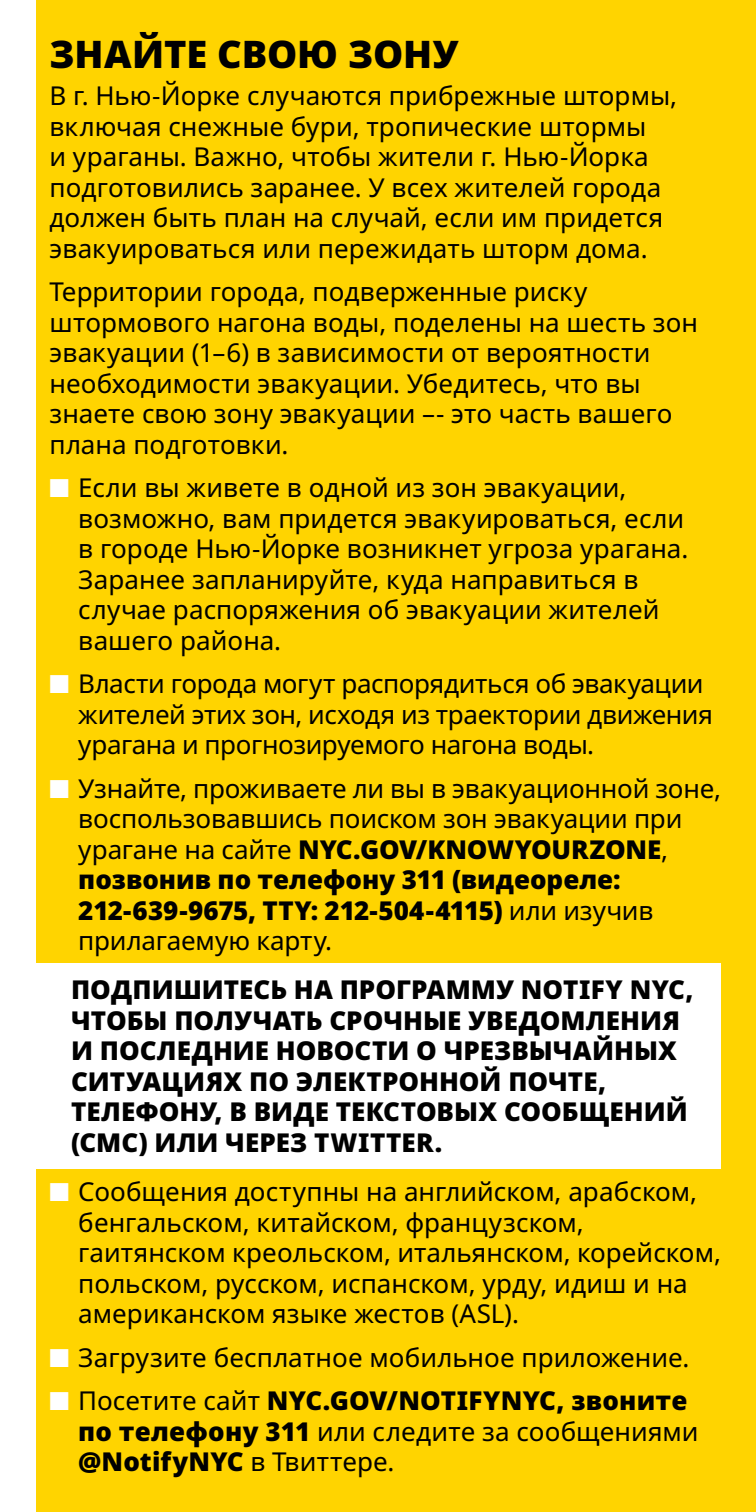
<style>
.page{position:relative;width:756px;height:1512px;background:#fff}
.page>*{position:absolute;margin:0;border:0;box-sizing:border-box;transform-origin:0 0}
.t1{font:900 38px "Noto Sans";letter-spacing:-.005em;color:#000}
.Intro_text{font:26px/30.4px "Noto Sans";color:#000}
.Intro_text_1{font:26px/30.4px "Noto Sans";letter-spacing:-.005em;color:#000}
.Intro_sign_up_shading{font:900 26px/30.4px "Noto Sans";color:#000}
.s1{color:#fff}
.s2{font-weight:900}
.s3{font-weight:400}
</style>
<div class="page">
<div style="left:36px;top:0;width:684px;height:1512px;background:#ffd400"></div>
<div style="left:720px;top:0;width:36px;height:1512px;background:#ffd400"></div>
<div style="left:35px;top:963px;width:686px;height:205px;background:#fff"></div>
<p class="t1" style="left:49px;top:25px;width:410px">ЗНАЙТЕ СВОЮ ЗОНУ</p>
<p class="Intro_text" style="left:49px;top:81px;width:629px">В г. Нью-Йорке случаются прибрежные штормы, включая снежные бури, тропические штормы<br>и ураганы. Важно, чтобы жители г. Нью-Йорка подготовились заранее. У всех жителей города должен быть план на случай, если им придется эвакуироваться или пережидать шторм дома.</p>
<p class="Intro_text" style="left:49px;top:277px;width:650px">Территории города, подверженные риску штормового нагона воды, поделены на шесть зон эвакуации (1–6) в зависимости от вероятности необходимости эвакуации. Убедитесь, что вы знаете свою зону эвакуации –- это часть вашего плана подготовки.</p>
<p class="Intro_text_1" style="left:78px;top:473px;width:612px;text-indent:-29px"><span class="s1">■</span> Если вы живете в одной из зон эвакуации, возможно, вам придется эвакуироваться, если в городе Нью-Йорке возникнет угроза урагана.<br>Заранее запланируйте, куда направиться в случае распоряжения об эвакуации жителей вашего района.</p>
<p class="Intro_text_1" style="left:78px;top:669px;width:636px;text-indent:-29px"><span class="s1">■</span> Власти города могут распорядиться об эвакуации жителей этих зон, исходя из траектории движения урагана и прогнозируемого нагона воды.</p>
<p class="Intro_text_1" style="left:78px;top:774px;width:644px;text-indent:-29px"><span class="s1">■</span> Узнайте, проживаете ли вы в эвакуационной зоне, воспользовавшись поиском зон эвакуации при урагане на сайте <span class="s2">NYC.GOV/KNOWYOURZONE</span>, <span class="s2">позвонив по телефону 311 (видеореле:<br>212-639-9675, TTY: 212-504-4115)</span> или изучив прилагаемую карту.</p>
<p class="Intro_sign_up_shading" style="left:71px;top:975px;width:624px">ПОДПИШИТЕСЬ НА ПРОГРАММУ NOTIFY NYC, ЧТОБЫ ПОЛУЧАТЬ СРОЧНЫЕ УВЕДОМЛЕНИЯ И ПОСЛЕДНИЕ НОВОСТИ О ЧРЕЗВЫЧАЙНЫХ СИТУАЦИЯХ ПО ЭЛЕКТРОННОЙ ПОЧТЕ, ТЕЛЕФОНУ, В ВИДЕ ТЕКСТОВЫХ СООБЩЕНИЙ (СМС) ИЛИ ЧЕРЕЗ TWITTER.</p>
<p class="Intro_text" style="left:78px;top:1177px;width:644px;text-indent:-29px"><span class="s1">■</span> Сообщения доступны на английском, арабском, бенгальском, китайском, французском, гаитянском креольском, итальянском, корейском, польском, русском, испанском, урду, идиш и на американском языке жестов (ASL).</p>
<p class="Intro_text" style="left:49px;top:1343px;width:641px"><span class="s1">■</span> Загрузите бесплатное мобильное приложение.</p>
<p class="Intro_sign_up_shading" style="left:78px;top:1385px;width:622px;text-indent:-29px"><span class="s1">■</span> <span class="s3">Посетите сайт</span> NYC.GOV/NOTIFYNYC, звоните по телефону 311 <span class="s3">или следите за сообщениями </span>@NotifyNYC <span class="s3">в Твиттере.</span></p>
</div>
